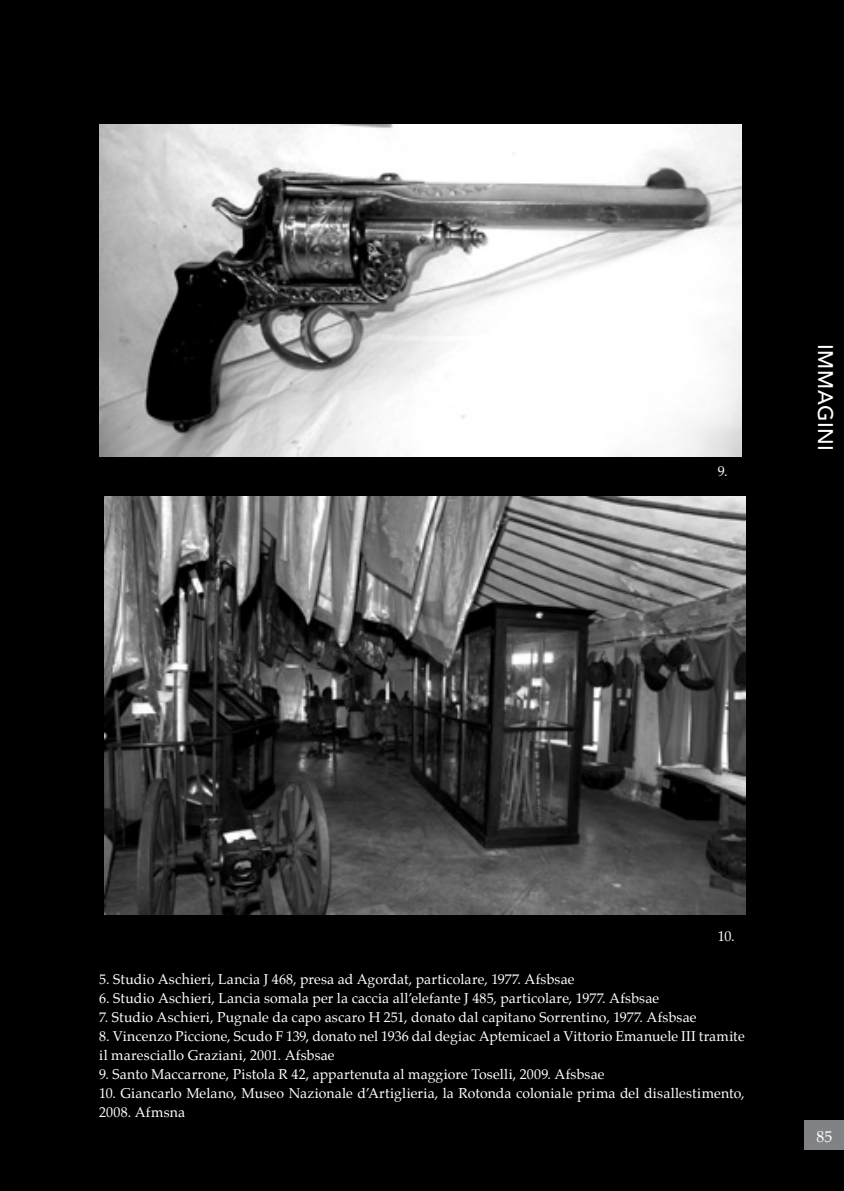
<style>
.page{position:relative;width:844px;height:1191px;background:#fff}
.page>*{position:absolute;margin:0;border:0;box-sizing:border-box;transform-origin:0 0}
.t1{font:500 21px "Avenir";letter-spacing:.025em;color:#fff}
.t2{font:15.75px "Palatino";color:#fff}
.t3{font:14px/18.9px "Palatino";letter-spacing:.01em;color:#fff}
</style>
<div class="page">
<div style="left:0;top:0;width:843px;height:1191px;background:#000"></div>
<div style="left:804px;top:1120px;width:39px;height:30px;background:#808285"></div>
<img style="left:99px;top:124px;width:642px;height:332px">
<img style="left:104px;top:496px;width:641px;height:418px">
<p class="t3" style="left:717px;top:461px;width:11px">9.</p>
<h1 class="t1" style="left:837px;top:344px;width:108px;rotate:90deg">IMMAGINI</h1>
<p class="t3" style="left:717px;top:927px;width:18px">10.</p>
<p class="t3" style="left:99px;top:970px;width:476px">5. Studio Aschieri, Lancia J 468, presa ad Agordat, particolare, 1977. Afsbsae</p>
<p class="t3" style="left:99px;top:988px;width:561px">6. Studio Aschieri, Lancia somala per la caccia all’elefante J 485, particolare, 1977. Afsbsae</p>
<p class="t3" style="left:99px;top:1007px;width:598px">7. Studio Aschieri, Pugnale da capo ascaro H 251, donato dal capitano Sorrentino, 1977. Afsbsae</p>
<p class="t3" style="left:99px;top:1026px;width:646px">8. Vincenzo Piccione, Scudo F 139, donato nel 1936 dal degiac Aptemicael a Vittorio Emanuele III tramite il maresciallo Graziani, 2001. Afsbsae</p>
<p class="t3" style="left:99px;top:1064px;width:506px">9. Santo Maccarrone, Pistola R 42, appartenuta al maggiore Toselli, 2009. Afsbsae</p>
<p class="t3" style="left:99px;top:1083px;width:646px">10. Giancarlo Melano, Museo Nazionale d’Artiglieria, la Rotonda coloniale prima del disallestimento,<br>2008. Afmsna</p>
<p class="t2" style="left:816px;top:1123px;width:17px">85</p>
</div>
